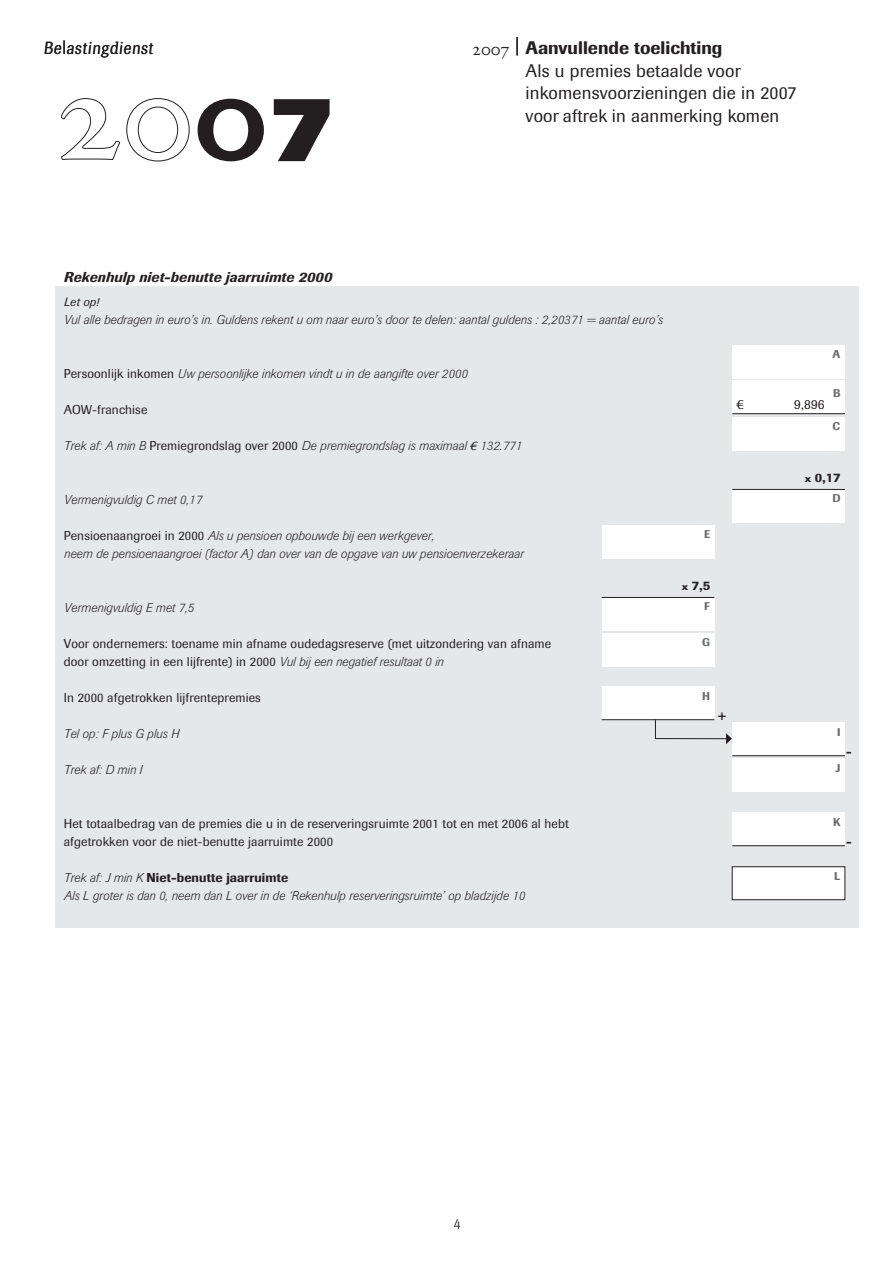
<style>
.page{position:relative;width:893px;height:1263px;background:#fff}
.page>*{position:absolute;margin:0;border:0;box-sizing:border-box;transform-origin:0 0}
.t1{font:700 137.4px "Adobe Garamond Exp";color:#231f20}
.t2{font:18px/22.5px "Imago BQ";letter-spacing:.01em;color:#231f20}
.t3{font:17.4px "Belastingdienst";color:#231f20}
.t4{font:italic 500 14.25px "Imago BQ";letter-spacing:.01em;color:#231f20}
.t5{font:13.5px "Imago BQ";color:#231f20}
.t6{font:13.5px "Euro Imago";color:#231f20}
.t7{font:italic 300 12.75px/18px "Imago";letter-spacing:.01em;color:#231f20}
.t8{font:12.75px/18px "Imago";letter-spacing:.01em;color:#231f20}
.t9{font:500 12.75px "Imago BQ";color:#231f20}
.t10{font:500 12.75px "Imago";color:#231f20}
.t11{font:italic 12px "Imago BQ";color:#231f20}
.t12{font:500 11.1px "Imago BQ";color:#6c6d70}
.s1{font-family:"Imago BQ";font-weight:800;font-size:95.55px}
.s2{font-family:"Adobe Garamond Exp";font-size:19.05px}
.s3{font-weight:500}
.s4{font-family:"Imago BQ";font-weight:400;font-style:normal}
.s5{font-weight:400;font-style:normal}
.s6{font-family:"Euro Imago";font-weight:400}
.s7{font-family:"Imago";font-size:9.6px}
.s8{font-weight:300;font-style:italic}
.s9{font-weight:500;font-style:normal}
</style>
<div class="page">
<svg style="left:61px;top:98px;width:128px;height:63px"></svg>
<svg style="left:517px;top:37px;width:1px;height:18px"></svg>
<div style="left:55px;top:287px;width:804px;height:641px;background:#e6e7e9"></div>
<div style="left:732px;top:345px;width:112px;height:33px;background:#fff"></div>
<div style="left:732px;top:381px;width:113px;height:33px;background:#fff"></div>
<hr style="left:732px;top:413px;width:113px;height:1px;background:#231f20">
<div style="left:732px;top:417px;width:112px;height:33px;background:#fff"></div>
<div style="left:732px;top:489px;width:113px;height:33px;background:#fff"></div>
<hr style="left:732px;top:489px;width:113px;height:1px;background:#231f20">
<div style="left:602px;top:525px;width:112px;height:33px;background:#fff"></div>
<div style="left:602px;top:597px;width:112px;height:33px;background:#fff"></div>
<hr style="left:602px;top:597px;width:112px;height:1px;background:#231f20">
<div style="left:602px;top:633px;width:112px;height:33px;background:#fff"></div>
<div style="left:602px;top:687px;width:112px;height:33px;background:#fff"></div>
<hr style="left:602px;top:719px;width:112px;height:1px;background:#231f20">
<div style="left:732px;top:723px;width:113px;height:33px;background:#fff"></div>
<hr style="left:732px;top:755px;width:113px;height:1px;background:#231f20">
<div style="left:732px;top:759px;width:113px;height:33px;background:#fff"></div>
<div style="left:732px;top:813px;width:113px;height:33px;background:#fff"></div>
<hr style="left:732px;top:845px;width:113px;height:1px;background:#231f20">
<div style="left:732px;top:867px;width:113px;height:33px;background:#fff"></div>
<div style="left:732px;top:866px;width:113px;height:34px;border:1px solid #231f20"></div>
<svg style="left:655px;top:719px;width:77px;height:25px"></svg>
<h3 class="t3" style="left:45px;top:37px;width:110px">12345</h3>
<h1 class="t1" style="left:192px;top:61px;width:143px">0<span class="s1">7</span></h1>
<p class="t4" style="left:64px;top:269px;width:270px">Rekenhulp niet-benutte jaarruimte 2000</p>
<h2 class="t2" style="left:526px;top:37px;width:272px;text-indent:-53px"><span class="s2">2007</span> <span class="s3">Aanvullende toelichting<br></span>Als u premies betaalde voor inkomensvoorzieningen die in 2007 voor aftrek in aanmerking komen</h2>
<p class="t11" style="left:64px;top:295px;width:36px">Let op!</p>
<p class="t7" style="left:64px;top:311px;width:600px">Vul alle bedragen in euro’s in. Guldens rekent u om naar euro’s door te delen: aantal guldens : 2,20371 = aantal euro’s</p>
<p class="t7" style="left:64px;top:365px;width:405px"><span class="s4">Persoonlijk inkomen</span> Uw persoonlijke inkomen vindt u in de aangifte over 2000</p>
<p class="t8" style="left:64px;top:401px;width:85px">AOW-franchise</p>
<p class="t7" style="left:64px;top:437px;width:459px">Trek af: A min B <span class="s5">Premiegrondslag over 2000</span> De premiegrondslag is maximaal <span class="s6">E</span> 132.771</p>
<p class="t12" style="left:833px;top:348px;width:9px">A</p>
<p class="t6" style="left:736px;top:396px;width:8px">E</p>
<p class="t5" style="left:794px;top:396px;width:32px">9,896</p>
<p class="t12" style="left:833px;top:386px;width:9px">B</p>
<p class="t12" style="left:833px;top:420px;width:9px">C</p>
<p class="t9" style="left:805px;top:470px;width:37px"><span class="s7">x</span> 0,17</p>
<p class="t7" style="left:64px;top:491px;width:139px">Vermenigvuldig C met 0,17</p>
<p class="t12" style="left:832px;top:492px;width:10px">D</p>
<p class="t7" style="left:64px;top:527px;width:461px"><span class="s5">Pensioenaangroei in 2000</span> Als u pensioen opbouwde bij een werkgever,<br>neem de pensioenaangroei (factor A) dan over van de opgave van uw pensioenverzekeraar</p>
<p class="t12" style="left:704px;top:528px;width:8px">E</p>
<p class="t9" style="left:682px;top:578px;width:30px"><span class="s7">x</span> 7,5</p>
<p class="t7" style="left:64px;top:599px;width:132px">Vermenigvuldig E met 7,5</p>
<p class="t12" style="left:704px;top:600px;width:7px">F</p>
<p class="t8" style="left:64px;top:635px;width:489px">Voor ondernemers: toename min afname oudedagsreserve (met uitzondering van afname door omzetting in een lijfrente) in 2000 <span class="s8">Vul bij een negatief resultaat 0 in</span></p>
<p class="t12" style="left:702px;top:636px;width:9px">G</p>
<p class="t8" style="left:64px;top:689px;width:199px">In 2000 afgetrokken lijfrentepremies</p>
<p class="t12" style="left:702px;top:689px;width:9px">H</p>
<p class="t10" style="left:718px;top:708px;width:10px">+</p>
<p class="t7" style="left:64px;top:725px;width:117px">Tel op: F plus G plus H</p>
<p class="t12" style="left:837px;top:725px;width:5px">I</p>
<p class="t10" style="left:846px;top:744px;width:7px">-</p>
<p class="t7" style="left:64px;top:761px;width:80px">Trek af: D min I</p>
<p class="t12" style="left:835px;top:761px;width:7px">J</p>
<p class="t8" style="left:64px;top:815px;width:507px">Het totaalbedrag van de premies die u in de reserveringsruimte 2001 tot en met 2006 al hebt afgetrokken voor de niet-benutte jaarruimte 2000</p>
<p class="t12" style="left:833px;top:815px;width:9px">K</p>
<p class="t10" style="left:846px;top:834px;width:7px">-</p>
<p class="t7" style="left:64px;top:869px;width:463px">Trek af: J min K <span class="s9">Niet-benutte jaarruimte<br></span>Als L groter is dan 0, neem dan L over in de ‘Rekenhulp reserveringsruimte’ op bladzijde 10</p>
<p class="t12" style="left:834px;top:870px;width:8px">L</p>
</div>
